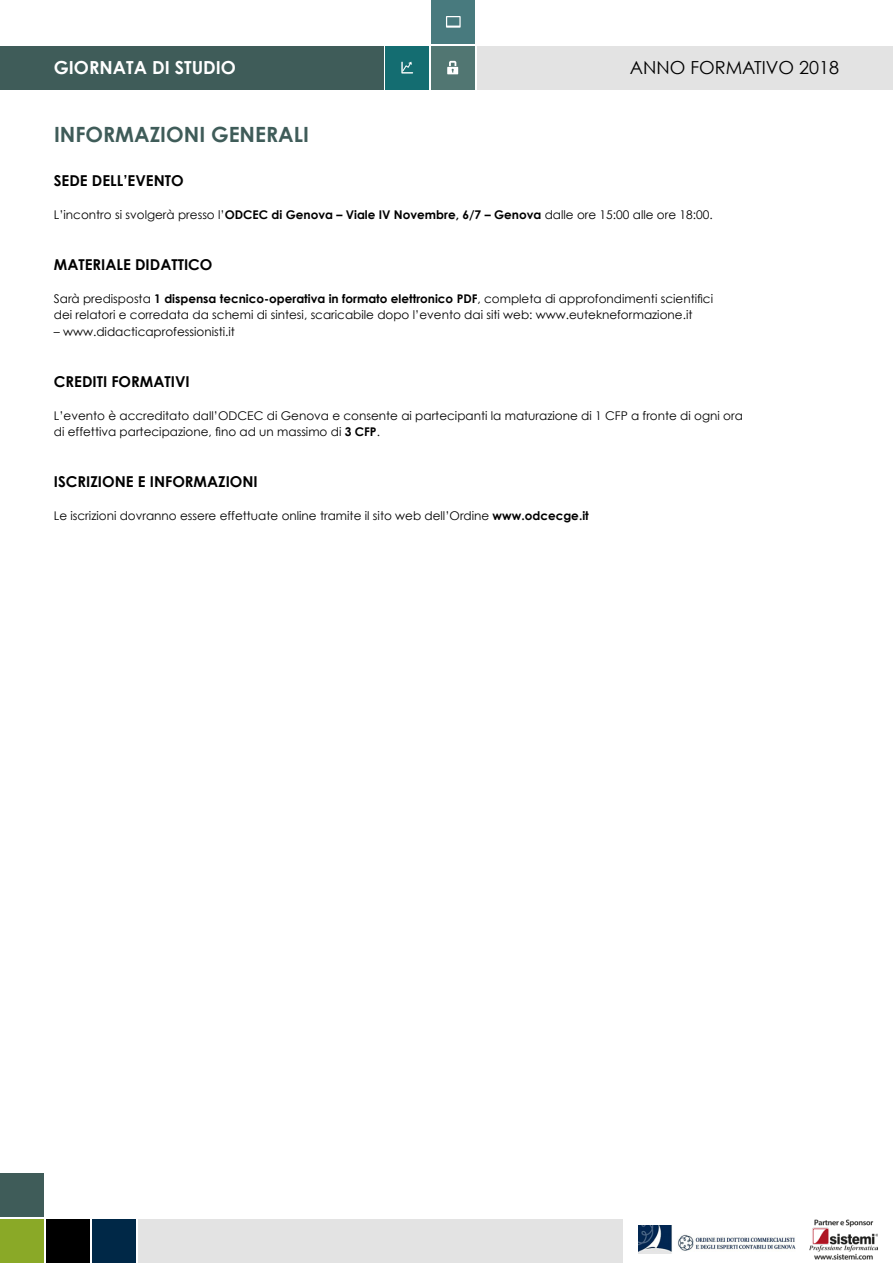
<style>
.page{position:relative;width:893px;height:1263px;background:#fff}
.page>*{position:absolute;margin:0;border:0;box-sizing:border-box;transform-origin:0 0}
.t1{font:700 21px "Century Gothic";color:#3f5c59}
.t2{font:18px "Century Gothic";color:#000}
.t3{font:700 18px "Century Gothic";color:#fff}
.t4{font:700 15px "Century Gothic";color:#000}
.t5{font:12px/16.5px "Century Gothic";color:#000}
.s1{font-weight:700}
</style>
<div class="page">
<div style="left:0;top:46px;width:384px;height:43px;background:#3f5c59"></div>
<div style="left:477px;top:46px;width:416px;height:43px;background:#e3e3e3"></div>
<div style="left:431px;top:46px;width:44px;height:43px;background:#517672"></div>
<div style="left:431px;top:0;width:44px;height:44px;background:#487a7e"></div>
<div style="left:385px;top:46px;width:44px;height:43px;background:#146d71"></div>
<svg style="left:447px;top:61px;width:11px;height:13px"></svg>
<svg style="left:446px;top:16px;width:15px;height:12px"></svg>
<svg style="left:401px;top:62px;width:12px;height:12px"></svg>
<div style="left:0;top:1219px;width:44px;height:44px;background:#8aa927"></div>
<div style="left:0;top:1173px;width:44px;height:44px;background:#3f5c59"></div>
<div style="left:92px;top:1219px;width:44px;height:44px;background:#002847"></div>
<div style="left:138px;top:1219px;width:484px;height:44px;background:#e3e3e3"></div>
<div style="left:46px;top:1219px;width:44px;height:44px;background:#000"></div>
<img style="left:810px;top:1219px;width:67px;height:41px">
<img style="left:638px;top:1225px;width:157px;height:29px">
<h2 class="t3" style="left:54px;top:56px;width:184px">GIORNATA DI STUDIO</h2>
<h2 class="t2" style="left:630px;top:57px;width:211px">ANNO FORMATIVO 2018</h2>
<h1 class="t1" style="left:54px;top:122px;width:256px">INFORMAZIONI GENERALI</h1>
<p class="t4" style="left:54px;top:171px;width:131px">SEDE DELL’EVENTO</p>
<p class="t5" style="left:54px;top:206px;width:660px">L’incontro si svolgerà presso l’<span class="s1">ODCEC di Genova – Viale IV Novembre, 6/7 – Genova</span> dalle ore 15:00 alle ore 18:00.</p>
<p class="t4" style="left:54px;top:255px;width:160px">MATERIALE DIDATTICO</p>
<p class="t5" style="left:54px;top:290px;width:661px">Sarà predisposta <span class="s1">1 dispensa tecnico-operativa in formato elettronico PDF</span>, completa di approfondimenti scientifici dei relatori e corredata da schemi di sintesi, scaricabile dopo l’evento dai siti web: www.eutekneformazione.it</p>
<p class="t5" style="left:54px;top:323px;width:183px">– www.didacticaprofessionisti.it</p>
<p class="t4" style="left:54px;top:372px;width:137px">CREDITI FORMATIVI</p>
<p class="t5" style="left:54px;top:407px;width:691px">L’evento è accreditato dall’ODCEC di Genova e consente ai partecipanti la maturazione di 1 CFP a fronte di ogni ora di effettiva partecipazione, fino ad un massimo di <span class="s1">3 CFP</span>.</p>
<p class="t4" style="left:54px;top:472px;width:206px">ISCRIZIONE E INFORMAZIONI</p>
<p class="t5" style="left:54px;top:507px;width:536px">Le iscrizioni dovranno essere effettuate online tramite il sito web dell’Ordine <span class="s1">www.odcecge.it</span></p>
</div>
